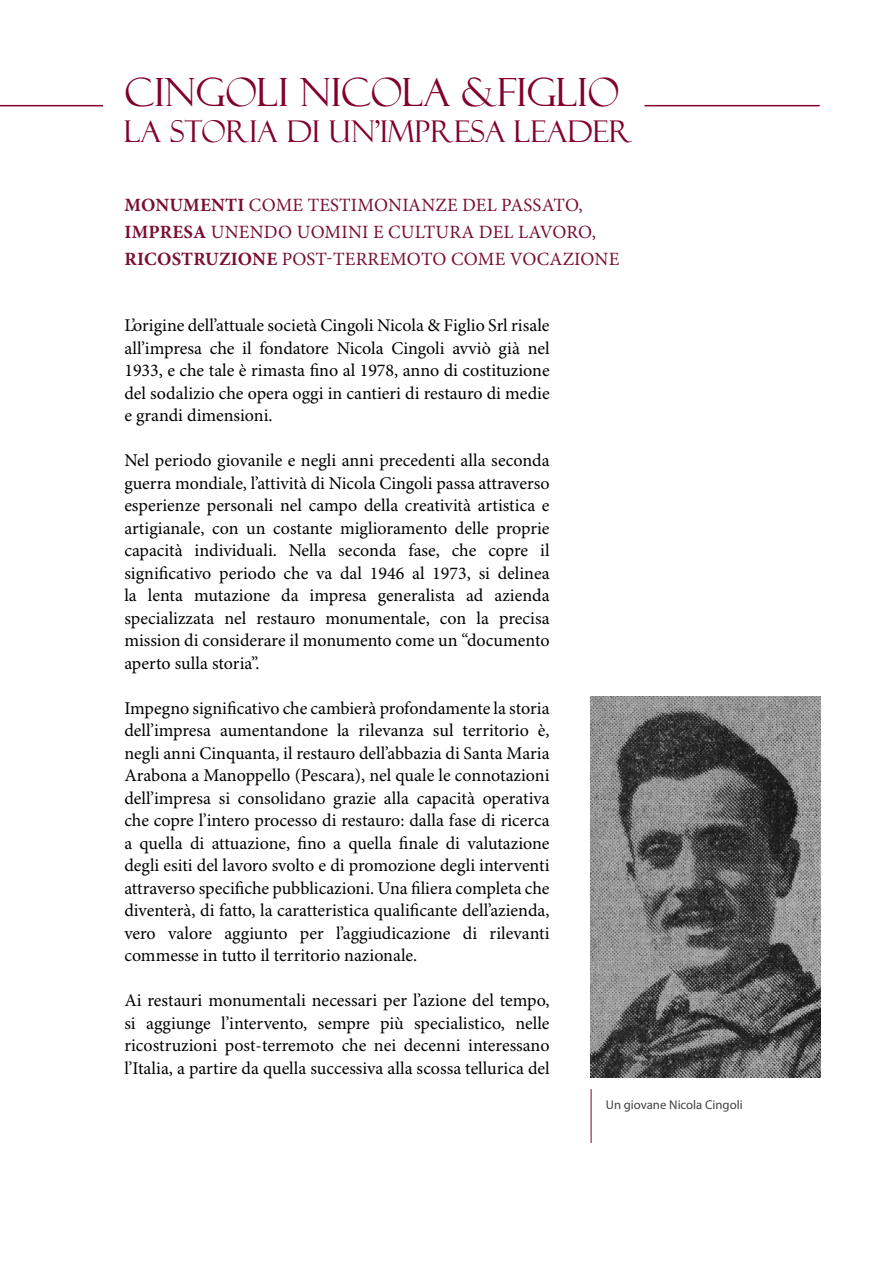
<style>
.page{position:relative;width:893px;height:1263px;background:#fff}
.page>*{position:absolute;margin:0;border:0;box-sizing:border-box;transform-origin:0 0}
.t1{font:39px "Felix Titling";color:#81002d}
.t2{font:30px "Felix Titling";color:#81002d}
.t3{font:18.75px/27px "Minion Pro";letter-spacing:.01em;color:#7a0e34}
.t4{font:18px/22.5px "Minion Pro";color:#000;text-align:justify}
.t5{font:12.75px "Myriad Pro";color:#414042}
.s1{font-weight:700}
</style>
<div class="page">
<img style="left:591px;top:697px;width:230px;height:380px">
<hr style="left:591px;top:1089px;width:1px;height:54px;background:#81002d">
<hr style="left:644px;top:105px;width:176px;height:1px;background:#81002d">
<hr style="left:0;top:105px;width:103px;height:1px;background:#81002d">
<h1 class="t1" style="left:124px;top:69px;width:497px">CINGOLI NICOLA &amp;FIGLIO</h1>
<h2 class="t2" style="left:124px;top:114px;width:510px">LA STORIA DI UN’IMPRESA LEADER</h2>
<p class="t3" style="left:124px;top:192px;width:496px"><span class="s1">MONUMENTI</span> COME TESTIMONIANZE DEL PASSATO,<br><span class="s1">IMPRESA</span> UNENDO UOMINI E CULTURA DEL LAVORO,<br><span class="s1">RICOSTRUZIONE</span> POST-TERREMOTO COME VOCAZIONE</p>
<p class="t4" style="left:124px;top:315px;width:427px">L’origine dell’attuale società Cingoli Nicola &amp; Figlio Srl risale all’impresa che il fondatore Nicola Cingoli avviò già nel 1933, e che tale è rimasta fino al 1978, anno di costituzione del sodalizio che opera oggi in cantieri di restauro di medie e grandi dimensioni.</p>
<p class="t4" style="left:124px;top:450px;width:427px">Nel periodo giovanile e negli anni precedenti alla seconda guerra mondiale, l’attività di Nicola Cingoli passa attraverso esperienze personali nel campo della creatività artistica e artigianale, con un costante miglioramento delle proprie capacità individuali. Nella seconda fase, che copre il significativo periodo che va dal 1946 al 1973, si delinea la lenta mutazione da impresa generalista ad azienda specializzata nel restauro monumentale, con la precisa mission di considerare il monumento come un “documento aperto sulla storia”.</p>
<p class="t4" style="left:124px;top:698px;width:427px">Impegno significativo che cambierà profondamente la storia dell’impresa aumentandone la rilevanza sul territorio è, negli anni Cinquanta, il restauro dell’abbazia di Santa Maria Arabona a Manoppello (Pescara), nel quale le connotazioni dell’impresa si consolidano grazie alla capacità operativa che copre l’intero processo di restauro: dalla fase di ricerca a quella di attuazione, fino a quella finale di valutazione degli esiti del lavoro svolto e di promozione degli interventi attraverso specifiche pubblicazioni. Una filiera completa che diventerà, di fatto, la caratteristica qualificante dell’azienda, vero valore aggiunto per l’aggiudicazione di rilevanti commesse in tutto il territorio nazionale.</p>
<p class="t4" style="left:124px;top:990px;width:427px">Ai restauri monumentali necessari per l’azione del tempo, si aggiunge l’intervento, sempre più specialistico, nelle ricostruzioni post-terremoto che nei decenni interessano l’Italia, a partire da quella successiva alla scossa tellurica del</p>
<p class="t5" style="left:606px;top:1097px;width:138px">Un giovane Nicola Cingoli</p>
</div>
